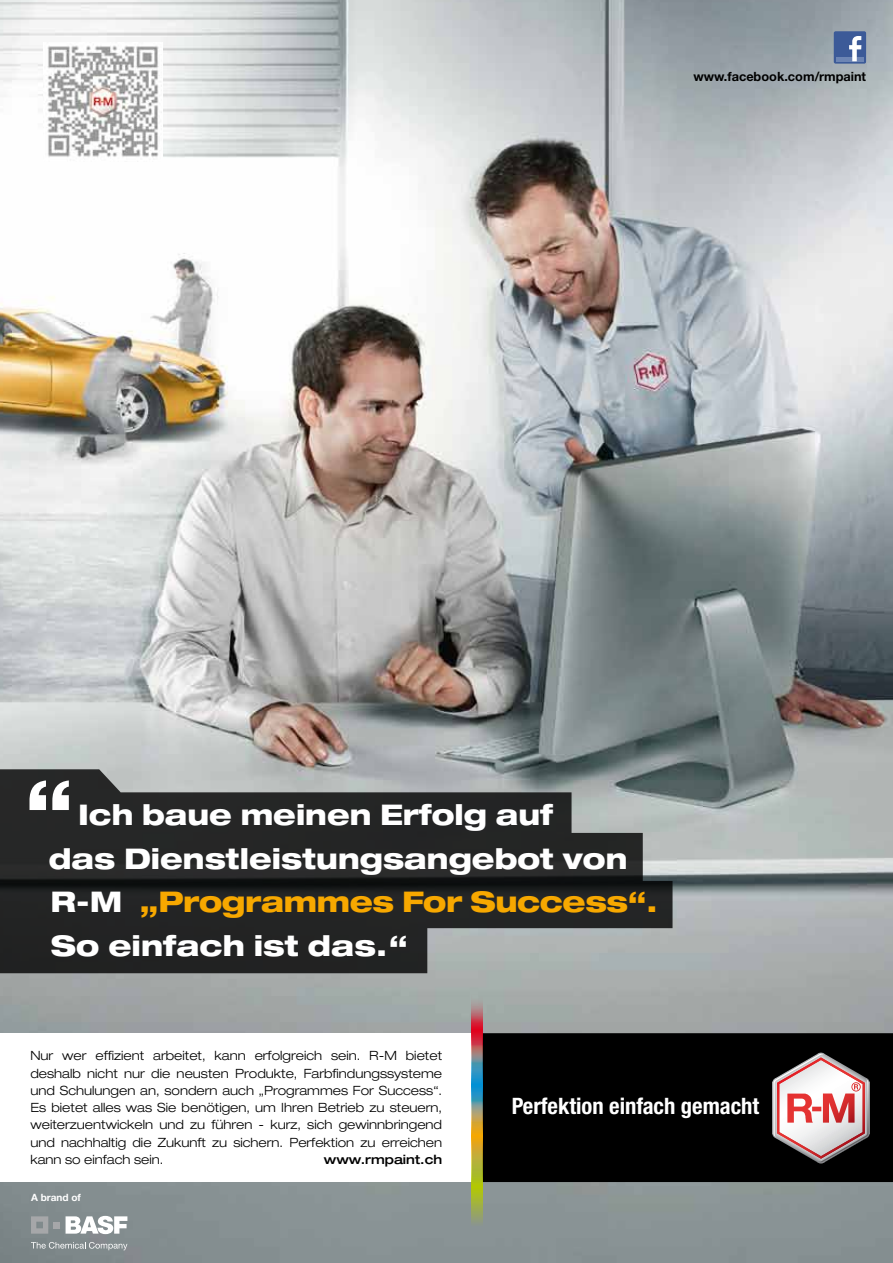
<style>
.page{position:relative;width:893px;height:1263px;background:#fff}
.page>*{position:absolute;margin:0;border:0;box-sizing:border-box;transform-origin:0 0}
.t1{font:800 expanded 75px "Helvetica Neue LT Pro";color:#fff}
.t2{font:800 expanded 28.5px/43.5px "Helvetica Neue LT Pro";color:#fff}
.t3{font:700 condensed 22.65px "Helvetica Neue";color:#fff}
.t4{font:300 expanded 12.75px/17.2px "Helvetica Neue LT Pro";color:#000;text-align:justify}
.t5{font:700 12.75px "Helvetica Neue";color:#000}
.t6{font:500 expanded 12.75px "Helvetica Neue LT Pro";color:#000}
.t7{font:700 10.05px "Helvetica Neue";color:#fff}
.s1{color:#f7a800}
</style>
<div class="page">
<img style="left:0;top:0;width:893px;height:1263px">
<div style="left:0;top:1033px;width:472px;height:149px;background:#fff"></div>
<div style="left:483px;top:1033px;width:410px;height:149px;background:#000"></div>
<img style="left:472px;top:979px;width:11px;height:247px">
<svg style="left:772px;top:1052px;width:98px;height:111px"></svg>
<svg style="left:0;top:769px;width:672px;height:204px;background:#404242"></svg>
<svg style="left:31px;top:1242px;width:96px;height:8px"></svg>
<svg style="left:66px;top:1216px;width:61px;height:18px"></svg>
<svg style="left:31px;top:1216px;width:17px;height:17px"></svg>
<svg style="left:54px;top:1222px;width:6px;height:6px"></svg>
<img style="left:43px;top:42px;width:119px;height:119px">
<div style="left:834px;top:31px;width:32px;height:33px;background:#3c5a98;border-radius:2px"></div>
<hr style="left:836px;top:57px;width:28px;height:4px;background:#6d85b4">
<svg style="left:849px;top:36px;width:12px;height:25px"></svg>
<p class="t5" style="left:693px;top:68px;width:174px">www.facebook.com/rmpaint</p>
<h1 class="t1" style="left:25px;top:759px;width:51px">“</h1>
<h2 class="t2" style="left:49px;top:792px;width:610px;text-indent:29px">Ich baue meinen Erfolg auf<br>das Dienstleistungsangebot von<br>R-M <span class="s1">„Programmes For Success“.<br></span>So einfach ist das.“</h2>
<p class="t4" style="left:30px;top:1047px;width:413px">Nur wer effizient arbeitet, kann erfolgreich sein. R-M bietet deshalb nicht nur die neusten Produkte, Farbfindungssysteme und Schulungen an, sondern auch „Programmes For Success“.<br>Es bietet alles was Sie benötigen, um Ihren Betrieb zu steuern, weiterzuentwickeln und zu führen - kurz, sich gewinnbringend und nachhaltig die Zukunft zu sichern. Perfektion zu erreichen kann so einfach sein.</p>
<p class="t6" style="left:324px;top:1151px;width:120px">www.rmpaint.ch</p>
<p class="t7" style="left:31px;top:1191px;width:51px">A brand of</p>
<h3 class="t3" style="left:512px;top:1092px;width:249px">Perfektion einfach gemacht</h3>
</div>
